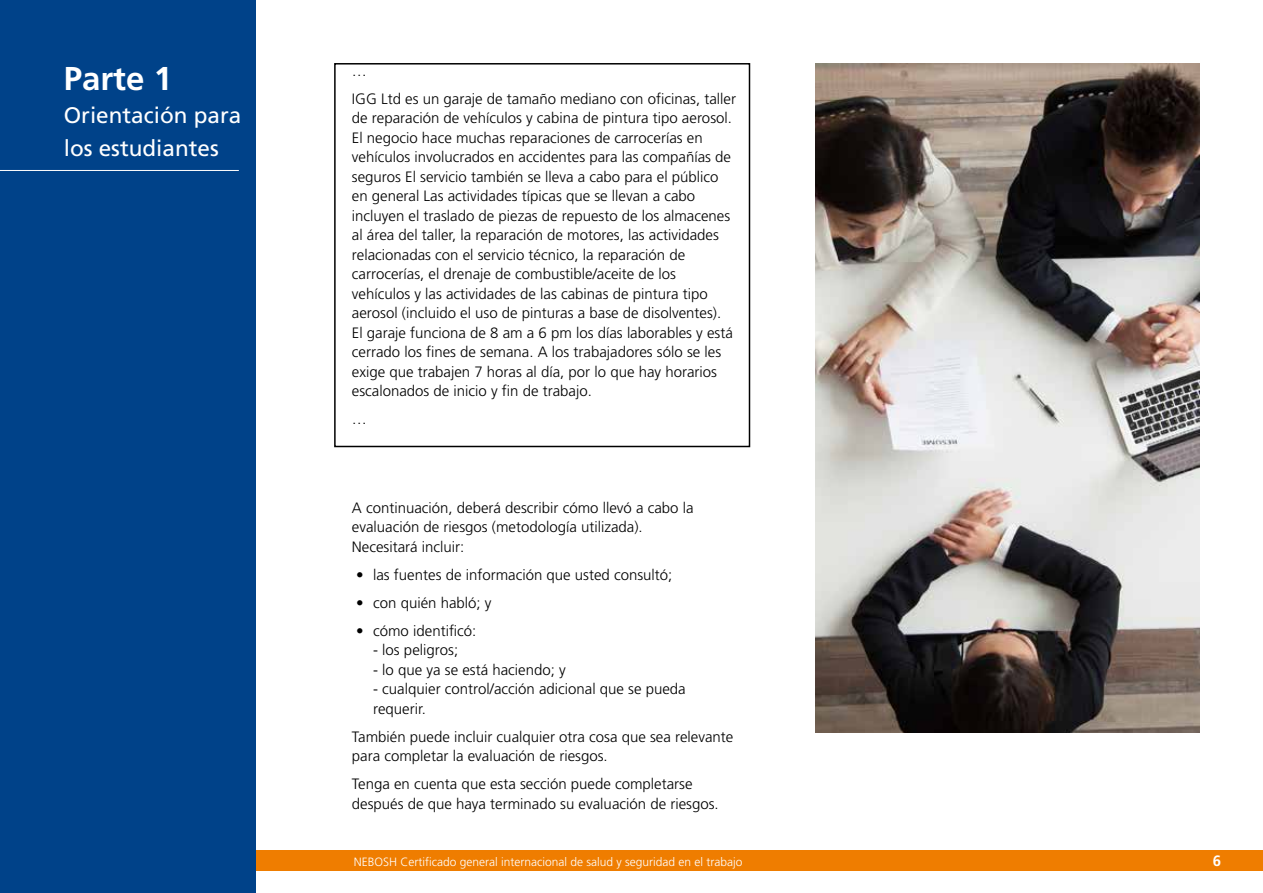
<style>
.page{position:relative;width:1263px;height:893px;background:#fff}
.page>*{position:absolute;margin:0;border:0;box-sizing:border-box;transform-origin:0 0}
.t1{font:700 33px "Frutiger LT Std";color:#fff}
.t2{font:22.5px/33px "Frutiger";color:#fff}
.t3{font:300 15px/19.5px "Frutiger";color:#000}
.t4{font:700 15px "Frutiger LT Std";color:#fff}
.t5{font:300 12px "Frutiger";color:#fff}
</style>
<div class="page">
<div style="left:256px;top:850px;width:1007px;height:21px;background:#ef7d00"></div>
<div style="left:0;top:0;width:256px;height:893px;background:#004289"></div>
<div style="left:334px;top:63px;width:416px;height:384px;border:2px solid #000"></div>
<img style="left:815px;top:64px;width:384px;height:668px">
<hr style="left:0;top:170px;width:239px;height:1px;background:#fff">
<h1 class="t1" style="left:64px;top:59px;width:110px">Parte 1</h1>
<h2 class="t2" style="left:64px;top:99px;width:179px">Orientación para los estudiantes</h2>
<p class="t3" style="left:352px;top:57px;width:386px;line-height:28px">…<br>IGG Ltd es un garaje de tamaño mediano con oficinas, taller</p>
<p class="t3" style="left:352px;top:108px;width:382px">de reparación de vehículos y cabina de pintura tipo aerosol.<br>El negocio hace muchas reparaciones de carrocerías en vehículos involucrados en accidentes para las compañías de seguros El servicio también se lleva a cabo para el público en general Las actividades típicas que se llevan a cabo incluyen el traslado de piezas de repuesto de los almacenes al área del taller, la reparación de motores, las actividades relacionadas con el servicio técnico, la reparación de carrocerías, el drenaje de combustible/aceite de los vehículos y las actividades de las cabinas de pintura tipo aerosol (incluido el uso de pinturas a base de disolventes).<br>El garaje funciona de 8 am a 6 pm los días laborables y está cerrado los fines de semana. A los trabajadores sólo se les exige que trabajen 7 horas al día, por lo que hay horarios escalonados de inicio y fin de trabajo.</p>
<p class="t3" style="left:352px;top:409px;width:16px">…</p>
<p class="t3" style="left:352px;top:498px;width:343px">A continuación, deberá describir cómo llevó a cabo la evaluación de riesgos (metodología utilizada).<br>Necesitará incluir:</p>
<p class="t3" style="left:356px;top:565px;width:318px">• las fuentes de información que usted consultó;</p>
<p class="t3" style="left:356px;top:593px;width:137px">• con quién habló; y</p>
<p class="t3" style="left:356px;top:621px;width:122px">• cómo identificó:</p>
<p class="t3" style="left:373px;top:640px;width:87px">- los peligros;</p>
<p class="t3" style="left:373px;top:660px;width:194px">- lo que ya se está haciendo; y</p>
<p class="t3" style="left:373px;top:679px;width:314px">- cualquier control/acción adicional que se pueda requerir.</p>
<p class="t3" style="left:352px;top:727px;width:383px">También puede incluir cualquier otra cosa que sea relevante para completar la evaluación de riesgos.</p>
<p class="t3" style="left:352px;top:774px;width:368px">Tenga en cuenta que esta sección puede completarse después de que haya terminado su evaluación de riesgos.</p>
<p class="t5" style="left:354px;top:855px;width:390px">NEBOSH Certificado general internacional de salud y seguridad en el trabajo</p>
<p class="t4" style="left:1213px;top:852px;width:10px">6</p>
</div>
